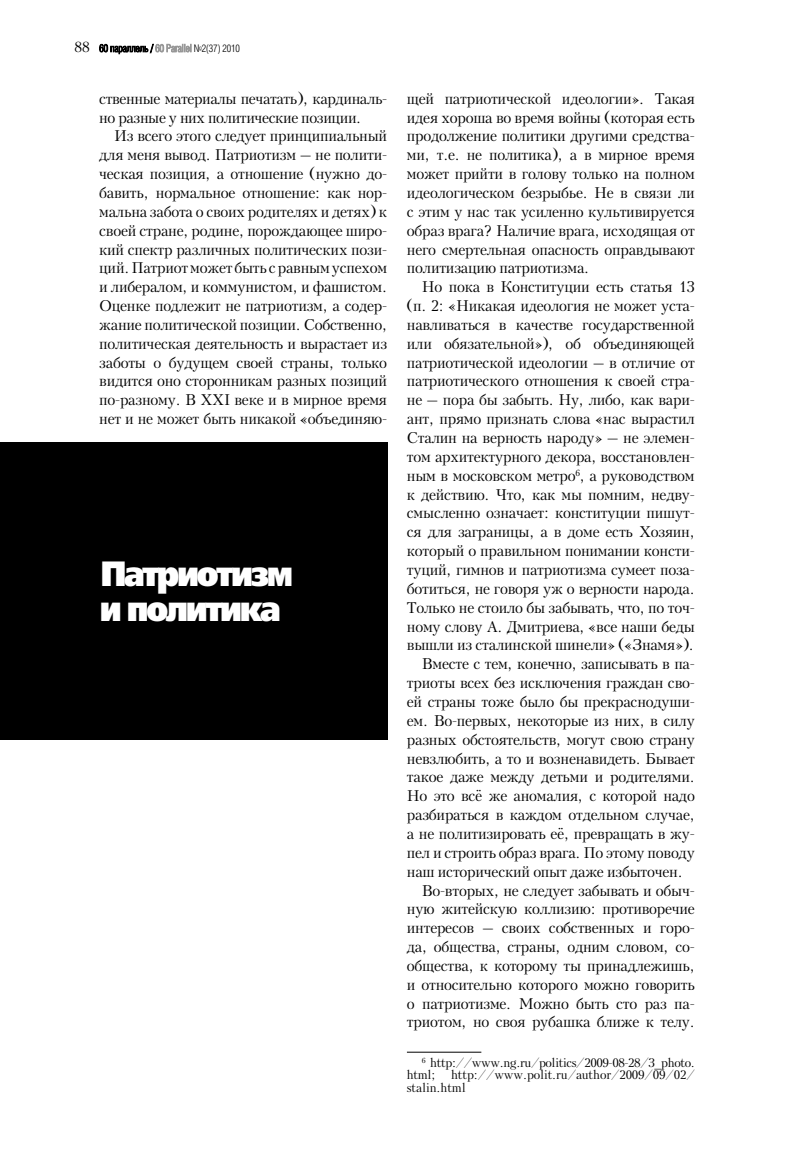
<style>
.page{position:relative;width:794px;height:1166px;background:#fff}
.page>*{position:absolute;margin:0;border:0;box-sizing:border-box;transform-origin:0 0}
.t1{font:35px/35px "Free Set Black C";letter-spacing:-.075em;color:#fff;scale:.9 1}
.t2{font:14.88px/18.9px "Kudrashov C";letter-spacing:-.02em;color:#000;text-align:justify}
.t3{font:11.9px/12.2px "Kudrashov C";letter-spacing:-.04em;color:#000}
.t4{font:11.9px/12.2px "Kudrashov C";letter-spacing:-.02em;color:#000}
</style>
<div class="page">
<div style="left:0;top:442px;width:387px;height:298px;background:#000"></div>
<hr style="left:407px;top:1052px;width:74px;height:1px;background:#000">
<svg style="left:99px;top:44px;width:92px;height:10px"></svg>
<p class="t2" style="left:99px;top:89px;width:289px">ственные материалы печатать), кардиналь&shy;но разные у них политические позиции.</p>
<p class="t2" style="left:99px;top:127px;width:289px;text-indent:15px">Из всего этого следует принципиальный для меня вывод. Патриотизм – не полити&shy;ческая позиция, а отношение (нужно до&shy;бавить, нормальное отношение: как нор&shy;мальна забота о своих родителях и детях) к своей стране, родине, порождающее широ&shy;кий спектр различных политических пози&shy;ций. Патриот может быть с равным успехом и либералом, и коммунистом, и фашистом.<br>Оценке подлежит не патриотизм, а содер&shy;жание политической позиции. Собственно, политическая деятельность и вырастает из заботы о будущем своей страны, только видится оно сторонникам разных позиций по-разному. В XXI веке и в мирное время нет и не может быть никакой «объединяю-</p>
<h1 class="t1" style="left:100px;top:556px;width:216px">Патриотизм и политика</h1>
<p class="t2" style="left:407px;top:89px;width:289px">щей патриотической идеологии». Такая идея хороша во время войны (которая есть продолжение политики другими средства&shy;ми, т.е. не политика), а в мирное время может прийти в голову только на полном идеологическом безрыбье. Не в связи ли с этим у нас так усиленно культивируется образ врага? Наличие врага, исходящая от него смертельная опасность оправдывают политизацию патриотизма.</p>
<p class="t2" style="left:422px;top:278px;width:274px">Но пока в Конституции есть статья 13</p>
<p class="t2" style="left:407px;top:297px;width:289px">(п. 2: «Никакая идеология не может уста-</p>
<p class="t2" style="left:407px;top:315px;width:289px">навливаться в качестве государственной</p>
<p class="t2" style="left:407px;top:334px;width:289px">или обязательной»), об объединяющей</p>
<p class="t2" style="left:407px;top:353px;width:289px">патриотической идеологии – в отличие от</p>
<p class="t2" style="left:407px;top:372px;width:289px">патриотического отношения к своей стра-</p>
<p class="t2" style="left:407px;top:391px;width:289px">не – пора бы забыть. Ну, либо, как вари-</p>
<p class="t2" style="left:407px;top:410px;width:289px">ант, прямо признать слова «нас вырастил</p>
<p class="t2" style="left:407px;top:428px;width:289px">Сталин на верность народу» – не элемен-</p>
<p class="t2" style="left:407px;top:447px;width:289px">том архитектурного декора, восстановлен-</p>
<p class="t2" style="left:407px;top:466px;width:289px">ным в московском метро<sup>6</sup>, а руководством</p>
<p class="t2" style="left:407px;top:485px;width:289px">к действию. Что, как мы помним, недву-</p>
<p class="t2" style="left:407px;top:504px;width:289px">смысленно означает: конституции пишут-</p>
<p class="t2" style="left:407px;top:523px;width:289px">ся для заграницы, а в доме есть Хозяин,</p>
<p class="t2" style="left:407px;top:542px;width:289px">который о правильном понимании консти-</p>
<p class="t2" style="left:407px;top:560px;width:289px">туций, гимнов и патриотизма сумеет поза-</p>
<p class="t2" style="left:407px;top:579px;width:289px">ботиться, не говоря уж о верности народа.</p>
<p class="t2" style="left:407px;top:598px;width:289px">Только не стоило бы забывать, что, по точ-</p>
<p class="t2" style="left:407px;top:617px;width:289px">ному слову А. Дмитриева, «все наши беды</p>
<p class="t2" style="left:407px;top:636px;width:289px">вышли из сталинской шинели» («Знамя»).</p>
<p class="t2" style="left:422px;top:655px;width:274px">Вместе с тем, конечно, записывать в па-</p>
<p class="t2" style="left:407px;top:674px;width:289px">триоты всех без исключения граждан сво-</p>
<p class="t2" style="left:407px;top:692px;width:289px">ей страны тоже было бы прекраснодуши-</p>
<p class="t2" style="left:407px;top:711px;width:289px">ем. Во-первых, некоторые из них, в силу</p>
<p class="t2" style="left:407px;top:730px;width:289px">разных обстоятельств, могут свою страну</p>
<p class="t2" style="left:407px;top:749px;width:289px">невзлюбить, а то и возненавидеть. Бывает</p>
<p class="t2" style="left:407px;top:768px;width:289px">такое даже между детьми и родителями.</p>
<p class="t2" style="left:407px;top:787px;width:289px">Но это всё же аномалия, с которой надо</p>
<p class="t2" style="left:407px;top:805px;width:289px">разбираться в каждом отдельном случае,</p>
<p class="t2" style="left:407px;top:824px;width:289px">а не политизировать её, превращать в жу-</p>
<p class="t2" style="left:407px;top:843px;width:289px">пел и строить образ врага. По этому поводу</p>
<p class="t2" style="left:407px;top:862px;width:277px">наш исторический опыт даже избыточен.</p>
<p class="t2" style="left:422px;top:881px;width:274px">Во-вторых, не следует забывать и обыч-</p>
<p class="t2" style="left:407px;top:900px;width:289px">ную житейскую коллизию: противоречие</p>
<p class="t2" style="left:407px;top:919px;width:289px">интересов – своих собственных и горо-</p>
<p class="t2" style="left:407px;top:937px;width:289px">да, общества, страны, одним словом, со-</p>
<p class="t2" style="left:407px;top:956px;width:289px">общества, к которому ты принадлежишь,</p>
<p class="t2" style="left:407px;top:975px;width:289px">и относительно которого можно говорить</p>
<p class="t2" style="left:407px;top:994px;width:289px">о патриотизме. Можно быть сто раз па-</p>
<p class="t2" style="left:407px;top:1013px;width:289px">триотом, но своя рубашка ближе к телу.</p>
<p class="t3" style="left:407px;top:1057px;width:289px;text-indent:15px"><sup>6</sup> http://www.ng.ru/politics/2009-08-28/3_photo. html;</p>
<p class="t4" style="left:407px;top:1069px;width:289px;text-indent:44px">http://www.polit.ru/author/2009/09/02/ stalin.html</p>
</div>
